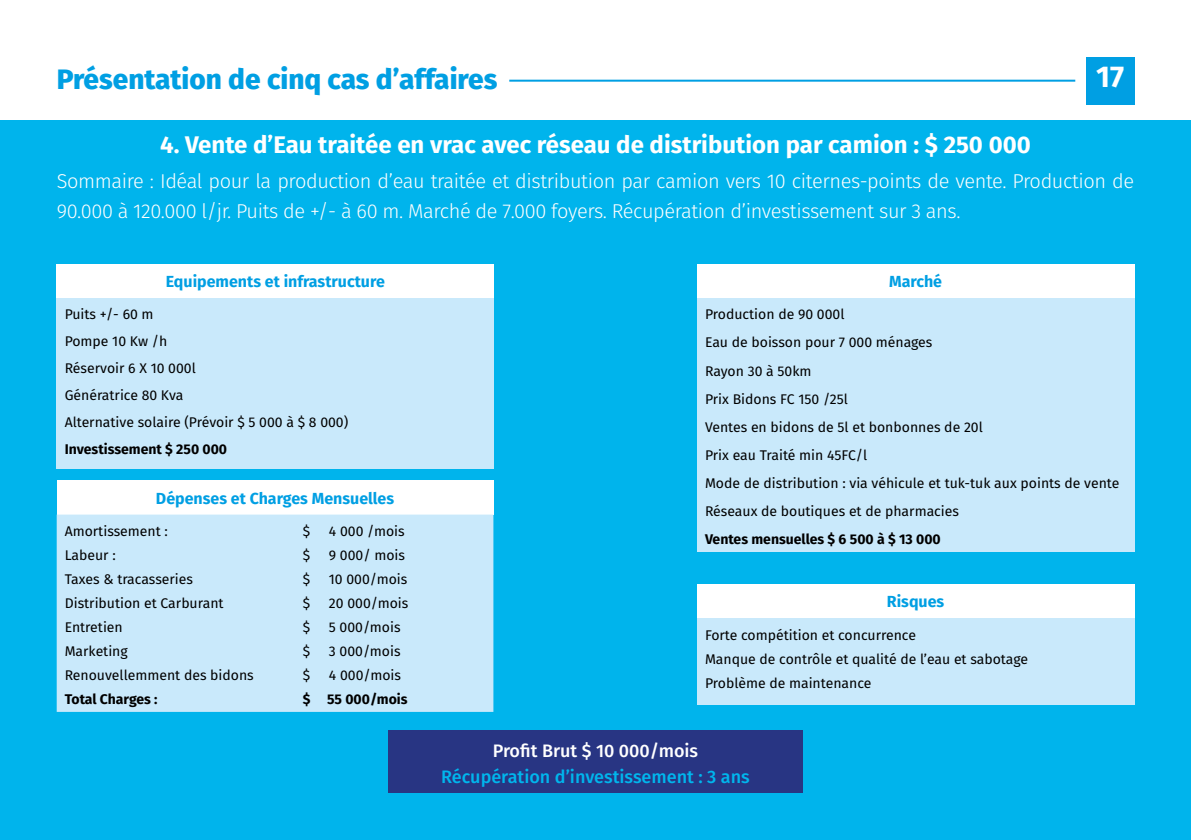
<style>
.page{position:relative;width:1191px;height:840px;background:#fff}
.page>*{position:absolute;margin:0;border:0;box-sizing:border-box;transform-origin:0 0}
.t1{font:700 30px "Fira Sans";color:#fff}
.t2{font:800 28px "Fira Sans";color:#009fe3}
.t3{font:700 24px "Fira Sans";color:#fff}
.t4{font:300 20px/30px "Fira Sans";letter-spacing:-.02em;color:#fff}
.t5{font:500 18px "Fira Sans";color:#00b6ed}
.t6{font:500 18px "Fira Sans";color:#fff}
.t7{font:700 16px "Fira Sans";color:#009fe3}
.t8{font:14px/24px "Fira Sans";color:#000}
.t9{font:700 14px "Fira Sans";color:#000}
</style>
<div class="page">
<div style="left:0;top:120px;width:1191px;height:719px;background:#00b4ec"></div>
<hr style="left:509px;top:80px;width:566px;height:2px;background:#009fe3">
<div style="left:1086px;top:57px;width:48px;height:47px;background:#009fe3"></div>
<div style="left:57px;top:264px;width:437px;height:34px;background:#fff"></div>
<div style="left:57px;top:298px;width:437px;height:170px;background:#c9e9fb"></div>
<div style="left:57px;top:480px;width:436px;height:34px;background:#fff"></div>
<div style="left:57px;top:514px;width:436px;height:197px;background:#c9e9fb"></div>
<div style="left:697px;top:584px;width:437px;height:34px;background:#fff"></div>
<div style="left:697px;top:618px;width:437px;height:86px;background:#c9e9fb"></div>
<div style="left:697px;top:264px;width:437px;height:34px;background:#fff"></div>
<div style="left:697px;top:298px;width:437px;height:253px;background:#c9e9fb"></div>
<div style="left:388px;top:730px;width:414px;height:62px;background:#283583"></div>
<h2 class="t2" style="left:57px;top:55px;width:442px">Présentation de cinq cas d’affaires</h2>
<h1 class="t1" style="left:1096px;top:51px;width:29px">17</h1>
<h3 class="t3" style="left:160px;top:124px;width:872px">4. Vente d’Eau traitée en vrac avec réseau de distribution par camion : $ 250 000</h3>
<h3 class="t4" style="left:57px;top:166px;width:1079px">Sommaire : Idéal pour la production d’eau traitée et distribution par camion vers 10 citernes-points de vente. Production de<br>90.000 à 120.000 l/jr. Puits de +/- à 60 m. Marché de 7.000 foyers. Récupération d’investissement sur 3 ans.</h3>
<p class="t7" style="left:166px;top:268px;width:220px">Equipements et infrastructure</p>
<p class="t8" style="left:65px;top:300px;width:285px;line-height:26.8px">Puits +/- 60 m<br>Pompe 10 Kw /h<br>Réservoir 6 X 10 000l<br>Génératrice 80 Kva<br>Alternative solaire (Prévoir $ 5 000 à $ 8 000)</p>
<p class="t9" style="left:65px;top:437px;width:164px">Investissement $ 250 000</p>
<p class="t7" style="left:156px;top:484px;width:240px">Dépenses et Charges Mensuelles</p>
<p class="t8" style="left:65px;top:518px;width:191px">Amortissement :<br>Labeur :<br>Taxes &amp; tracasseries<br>Distribution et Carburant<br>Entretien<br>Marketing<br>Renouvellemment des bidons</p>
<p class="t9" style="left:65px;top:686px;width:94px">Total Charges :</p>
<p class="t8" style="left:303px;top:518px;width:9px">$</p>
<p class="t8" style="left:329px;top:518px;width:77px">4 000 /mois</p>
<p class="t8" style="left:303px;top:542px;width:9px">$</p>
<p class="t8" style="left:329px;top:542px;width:78px">9 000/ mois</p>
<p class="t8" style="left:303px;top:566px;width:9px">$</p>
<p class="t8" style="left:329px;top:566px;width:80px">10 000/mois</p>
<p class="t8" style="left:303px;top:590px;width:9px">$</p>
<p class="t8" style="left:329px;top:590px;width:81px">20 000/mois</p>
<p class="t8" style="left:303px;top:614px;width:9px">$</p>
<p class="t8" style="left:329px;top:614px;width:73px">5 000/mois</p>
<p class="t8" style="left:303px;top:638px;width:9px">$</p>
<p class="t8" style="left:329px;top:638px;width:73px">3 000/mois</p>
<p class="t8" style="left:303px;top:662px;width:9px">$</p>
<p class="t8" style="left:329px;top:662px;width:74px">4 000/mois</p>
<p class="t9" style="left:303px;top:686px;width:106px">$ 55 000/mois</p>
<p class="t7" style="left:889px;top:268px;width:55px">Marché</p>
<p class="t8" style="left:705px;top:300px;width:416px;line-height:28px">Production de 90 000l<br>Eau de boisson pour 7 000 ménages<br>Rayon 30 à 50km<br>Prix Bidons FC 150 /25l<br>Ventes en bidons de 5l et bonbonnes de 20l<br>Prix eau Traité min 45FC/l<br>Mode de distribution : via véhicule et tuk-tuk aux points de vente<br>Réseaux de boutiques et de pharmacies</p>
<p class="t9" style="left:705px;top:526px;width:237px">Ventes mensuelles $ 6 500 à $ 13 000</p>
<p class="t7" style="left:887px;top:588px;width:59px">Risques</p>
<p class="t8" style="left:705px;top:622px;width:324px">Forte compétition et concurrence<br>Manque de contrôle et qualité de l’eau et sabotage<br>Problème de maintenance</p>
<p class="t6" style="left:493px;top:735px;width:207px">Profit Brut $ 10 000/mois</p>
<p class="t5" style="left:441px;top:761px;width:310px">Récupération d’investissement : 3 ans</p>
</div>
